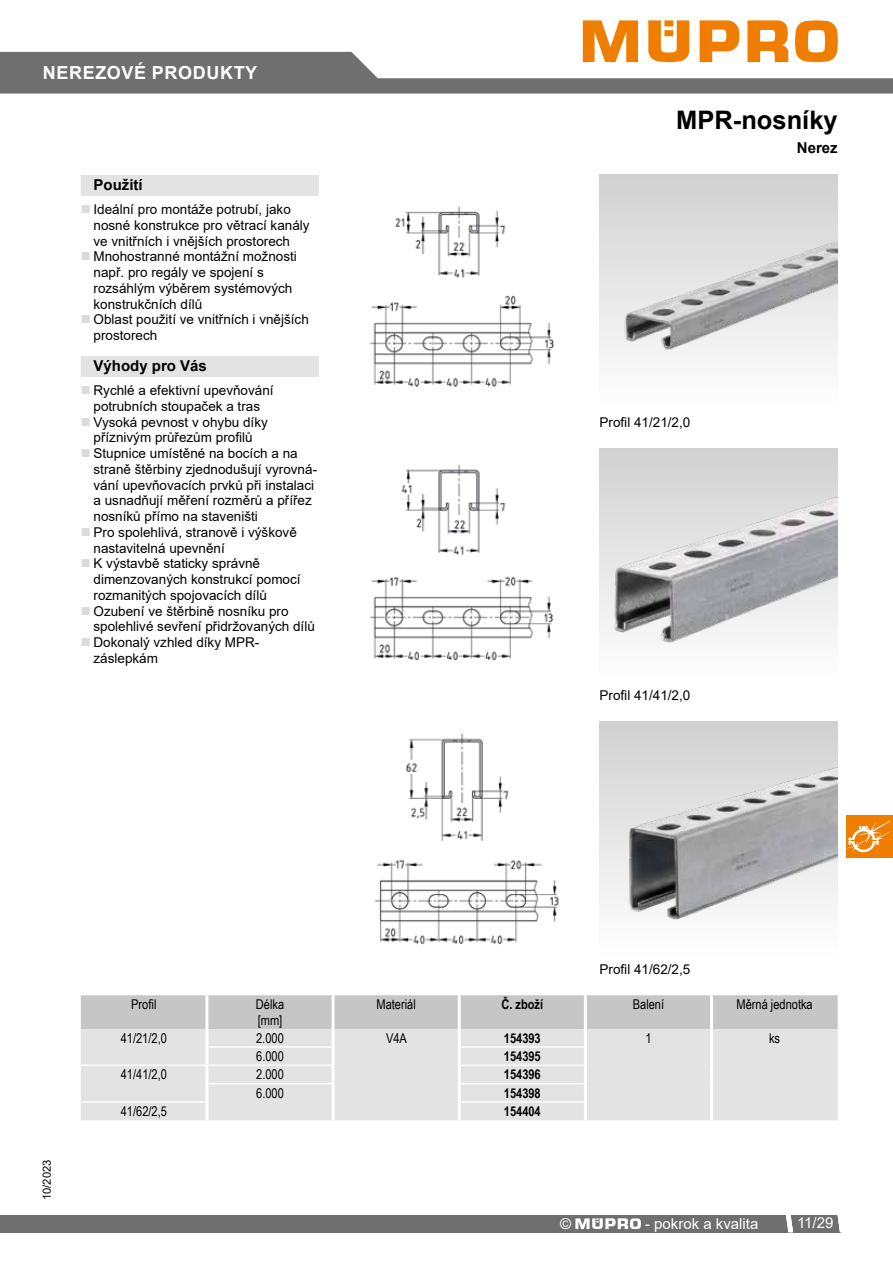
<style>
.page{position:relative;width:893px;height:1263px;background:#fff}
.page>*{position:absolute;margin:0;border:0;box-sizing:border-box;transform-origin:0 0}
.t1{font:700 25.5px "Arial";color:#000}
.t2{font:700 18px "Arial";letter-spacing:.035em;color:#fff}
.t3{font:700 15px "Arial";color:#000}
.t4{font:15px "Arial";color:#fff}
.t5{font:13.5px/15.8px "Arial";color:#000}
.t6{font:13.5px/15.8px "Arial Narrow";color:#000}
.t7{font:700 13.5px "Arial Narrow";color:#000}
.t8{font:11.25px "Arial";color:#000}
</style>
<div class="page">
<svg style="left:0;top:20px;width:893px;height:74px"></svg>
<div style="left:0;top:1215px;width:841px;height:17px;background:#706f6f"></div>
<svg style="left:838px;top:1215px;width:3px;height:17px"></svg>
<svg style="left:786px;top:1215px;width:7px;height:17px"></svg>
<svg style="left:575px;top:1218px;width:66px;height:11px"></svg>
<div style="left:81px;top:175px;width:238px;height:21px;background:#e3e3e3"></div>
<div style="left:81px;top:356px;width:238px;height:21px;background:#e3e3e3"></div>
<img style="left:600px;top:175px;width:238px;height:183px">
<img style="left:370px;top:206px;width:185px;height:181px">
<img style="left:600px;top:448px;width:238px;height:195px">
<img style="left:370px;top:464px;width:183px;height:197px">
<img style="left:600px;top:722px;width:238px;height:198px">
<img style="left:374px;top:733px;width:185px;height:212px">
<div style="left:81px;top:995px;width:757px;height:34px;background:#c6c6c6"></div>
<div style="left:81px;top:1029px;width:757px;height:91px;background:#e3e3e3"></div>
<hr style="left:205px;top:995px;width:3px;height:34px;background:#fff">
<hr style="left:332px;top:995px;width:3px;height:34px;background:#fff">
<hr style="left:458px;top:995px;width:3px;height:34px;background:#fff">
<hr style="left:584px;top:995px;width:3px;height:34px;background:#fff">
<hr style="left:710px;top:995px;width:3px;height:34px;background:#fff">
<hr style="left:205px;top:1029px;width:3px;height:18px;background:#fff">
<hr style="left:332px;top:1029px;width:3px;height:18px;background:#fff">
<hr style="left:458px;top:1029px;width:3px;height:18px;background:#fff">
<hr style="left:584px;top:1029px;width:3px;height:18px;background:#fff">
<hr style="left:710px;top:1029px;width:3px;height:18px;background:#fff">
<hr style="left:205px;top:1047px;width:3px;height:17px;background:#fff">
<hr style="left:332px;top:1047px;width:3px;height:18px;background:#fff">
<hr style="left:458px;top:1047px;width:3px;height:18px;background:#fff">
<hr style="left:584px;top:1047px;width:3px;height:18px;background:#fff">
<hr style="left:710px;top:1047px;width:3px;height:18px;background:#fff">
<hr style="left:205px;top:1066px;width:3px;height:18px;background:#fff">
<hr style="left:332px;top:1065px;width:3px;height:19px;background:#fff">
<hr style="left:458px;top:1065px;width:3px;height:19px;background:#fff">
<hr style="left:584px;top:1065px;width:3px;height:19px;background:#fff">
<hr style="left:710px;top:1065px;width:3px;height:19px;background:#fff">
<hr style="left:205px;top:1084px;width:3px;height:18px;background:#fff">
<hr style="left:332px;top:1084px;width:3px;height:18px;background:#fff">
<hr style="left:458px;top:1084px;width:3px;height:18px;background:#fff">
<hr style="left:584px;top:1084px;width:3px;height:18px;background:#fff">
<hr style="left:710px;top:1084px;width:3px;height:18px;background:#fff">
<hr style="left:205px;top:1102px;width:3px;height:18px;background:#fff">
<hr style="left:332px;top:1102px;width:3px;height:18px;background:#fff">
<hr style="left:458px;top:1102px;width:3px;height:18px;background:#fff">
<hr style="left:584px;top:1102px;width:3px;height:18px;background:#fff">
<hr style="left:710px;top:1102px;width:3px;height:18px;background:#fff">
<hr style="left:208px;top:1046px;width:124px;height:2px;background:#fff">
<hr style="left:461px;top:1046px;width:123px;height:2px;background:#fff">
<hr style="left:81px;top:1064px;width:126px;height:2px;background:#fff">
<hr style="left:207px;top:1064px;width:125px;height:2px;background:#fff">
<hr style="left:461px;top:1064px;width:123px;height:2px;background:#fff">
<hr style="left:208px;top:1083px;width:124px;height:1px;background:#fff">
<hr style="left:461px;top:1083px;width:123px;height:1px;background:#fff">
<hr style="left:81px;top:1101px;width:124px;height:2px;background:#fff">
<hr style="left:461px;top:1101px;width:123px;height:2px;background:#fff">
<div style="left:846px;top:815px;width:47px;height:42px;background:#ef7d00"></div>
<svg style="left:846px;top:820px;width:44px;height:33px"></svg>
<h2 class="t2" style="left:43px;top:60px;width:216px">NEREZOVÉ PRODUKTY</h2>
<p class="t3" style="left:94px;top:174px;width:51px">Použití</p>
<p class="t5" style="left:94px;top:201px;width:218px">Ideální pro montáže potrubí, jako nosné konstrukce pro větrací kanály ve vnitřních i vnějších prostorech<br>Mnohostranné montážní možnosti např. pro regály ve spojení s rozsáhlým výběrem systémových konstrukčních dílů<br>Oblast použití ve vnitřních i vnějších prostorech</p>
<p class="t3" style="left:94px;top:355px;width:115px">Výhody pro Vás</p>
<p class="t5" style="left:94px;top:382px;width:225px">Rychlé a efektivní upevňování potrubních stoupaček a tras<br>Vysoká pevnost v ohybu díky příznivým průřezům profilů<br>Stupnice umístěné na bocích a na straně štěrbiny zjednodušují vyrovná&shy;vání upevňovacích prvků při instalaci a usnadňují měření rozměrů a přířez nosníků přímo na staveništi<br>Pro spolehlivá, stranově i výškově nastavitelná upevnění<br>K výstavbě staticky správně dimenzovaných konstrukcí pomocí rozmanitých spojovacích dílů<br>Ozubení ve štěrbině nosníku pro spolehlivé sevření přidržovaných dílů<br>Dokonalý vzhled díky MPR&shy;záslepkám</p>
<h1 class="t1" style="left:676px;top:102px;width:163px">MPR-nosníky</h1>
<p class="t3" style="left:797px;top:138px;width:42px">Nerez</p>
<p class="t5" style="left:600px;top:414px;width:92px">Profil 41/21/2,0</p>
<p class="t5" style="left:600px;top:688px;width:92px">Profil 41/41/2,0</p>
<p class="t5" style="left:600px;top:961px;width:92px">Profil 41/62/2,5</p>
<p class="t8" style="left:39px;top:1200px;width:42px;rotate:-90deg">10/2023</p>
<p class="t6" style="left:131px;top:996px;width:27px">Profil</p>
<p class="t6" style="left:256px;top:996px;width:30px">Délka [mm]</p>
<p class="t6" style="left:376px;top:996px;width:41px">Materiál</p>
<p class="t7" style="left:501px;top:994px;width:43px">Č. zboží</p>
<p class="t6" style="left:633px;top:996px;width:33px">Balení</p>
<p class="t6" style="left:736px;top:996px;width:78px">Měrná jednotka</p>
<p class="t6" style="left:121px;top:1029px;width:48px">41/21/2,0</p>
<p class="t6" style="left:256px;top:1029px;width:29px">2.000</p>
<p class="t6" style="left:386px;top:1029px;width:22px">V4A</p>
<p class="t7" style="left:504px;top:1028px;width:38px">154393</p>
<p class="t6" style="left:645px;top:1029px;width:8px">1</p>
<p class="t6" style="left:769px;top:1029px;width:13px">ks</p>
<p class="t6" style="left:256px;top:1048px;width:29px">6.000</p>
<p class="t7" style="left:504px;top:1046px;width:38px">154395</p>
<p class="t6" style="left:121px;top:1066px;width:48px">41/41/2,0</p>
<p class="t6" style="left:256px;top:1066px;width:29px">2.000</p>
<p class="t7" style="left:504px;top:1064px;width:38px">154396</p>
<p class="t6" style="left:256px;top:1084px;width:29px">6.000</p>
<p class="t7" style="left:504px;top:1083px;width:38px">154398</p>
<p class="t6" style="left:121px;top:1103px;width:48px">41/62/2,5</p>
<p class="t7" style="left:504px;top:1101px;width:38px">154404</p>
<p class="t4" style="left:560px;top:1213px;width:13px">©</p>
<p class="t4" style="left:645px;top:1213px;width:115px">- pokrok a kvalita</p>
<p class="t4" style="left:797px;top:1213px;width:38px">11/29</p>
</div>
